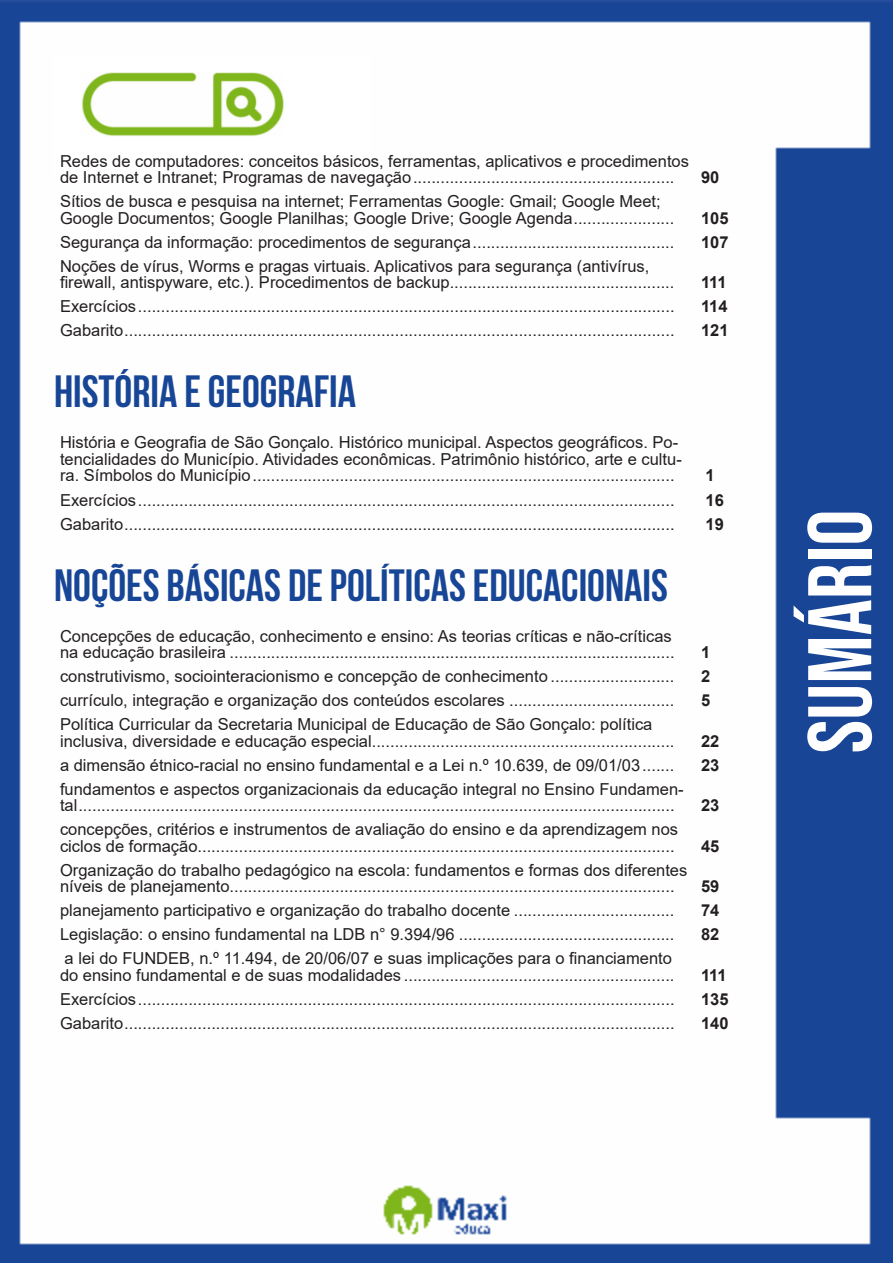
<style>
.page{position:relative;width:893px;height:1263px;background:#fff}
.page>*{position:absolute;margin:0;border:0;box-sizing:border-box;transform-origin:0 0}
.t1{font:90px "Bebas Neue";color:#fff}
.t2{font:700 45px "Bebas Neue";color:#184696}
.ALTERNATIVAS{font:16.5px/16.5px "Arial";color:#231f20}
.INDICE{font:700 16.5px "Arial";color:#231f20}
</style>
<div class="page">
<img style="left:0;top:0;width:893px;height:1263px">
<div style="left:53px;top:55px;width:317px;height:121px;background:#fff"></div>
<img style="left:82px;top:72px;width:201px;height:64px">
<p class="ALTERNATIVAS" style="left:60px;top:153px;width:630px">Redes de computadores: conceitos básicos, ferramentas, aplicativos e procedimentos de Internet e Intranet; Programas de navegação.........................................................</p>
<p class="ALTERNATIVAS" style="left:60px;top:193px;width:616px">Sítios de busca e pesquisa na internet; Ferramentas Google: Gmail; Google Meet;<br>Google Documentos; Google Planilhas; Google Drive; Google Agenda......................</p>
<p class="INDICE" style="left:701px;top:166px;width:20px">90</p>
<p class="INDICE" style="left:701px;top:206px;width:29px">105</p>
<p class="ALTERNATIVAS" style="left:60px;top:234px;width:616px">Segurança da informação: procedimentos de segurança............................................</p>
<p class="INDICE" style="left:701px;top:230px;width:29px">107</p>
<p class="ALTERNATIVAS" style="left:60px;top:258px;width:616px">Noções de vírus, Worms e pragas virtuais. Aplicativos para segurança (antivírus, firewall, antispyware, etc.). Procedimentos de backup.................................................</p>
<p class="INDICE" style="left:701px;top:271px;width:27px">111</p>
<p class="ALTERNATIVAS" style="left:60px;top:298px;width:616px">Exercícios.....................................................................................................................</p>
<p class="INDICE" style="left:701px;top:295px;width:28px">114</p>
<p class="ALTERNATIVAS" style="left:60px;top:322px;width:616px">Gabarito........................................................................................................................</p>
<p class="INDICE" style="left:701px;top:319px;width:29px">121</p>
<p class="t2" style="left:54px;top:367px;width:304px">HISTÓRIA E GEOGRAFIA</p>
<p class="ALTERNATIVAS" style="left:60px;top:434px;width:623px">História e Geografia de São Gonçalo. Histórico municipal. Aspectos geográficos. Po&shy;tencialidades do Município. Atividades econômicas. Patrimônio histórico, arte e cultu&shy;ra. Símbolos do Município............................................................................................</p>
<p class="INDICE" style="left:705px;top:464px;width:11px">1</p>
<p class="ALTERNATIVAS" style="left:60px;top:491px;width:616px">Exercícios.....................................................................................................................</p>
<p class="INDICE" style="left:705px;top:488px;width:20px">16</p>
<p class="ALTERNATIVAS" style="left:60px;top:515px;width:616px">Gabarito........................................................................................................................</p>
<p class="INDICE" style="left:705px;top:512px;width:20px">19</p>
<p class="t2" style="left:54px;top:560px;width:615px">NOÇÕES BÁSICAS DE POLÍTICAS EDUCACIONAIS</p>
<p class="ALTERNATIVAS" style="left:60px;top:627px;width:616px">Concepções de educação, conhecimento e ensino: As teorias críticas e não-críticas na educação brasileira .................................................................................................</p>
<p class="INDICE" style="left:701px;top:641px;width:11px">1</p>
<p class="ALTERNATIVAS" style="left:60px;top:668px;width:616px">construtivismo, sociointeracionismo e concepção de conhecimento ...........................</p>
<p class="INDICE" style="left:701px;top:665px;width:11px">2</p>
<p class="ALTERNATIVAS" style="left:60px;top:692px;width:616px">currículo, integração e organização dos conteúdos escolares ....................................</p>
<p class="INDICE" style="left:701px;top:689px;width:11px">5</p>
<p class="ALTERNATIVAS" style="left:60px;top:716px;width:616px">Política Curricular da Secretaria Municipal de Educação de São Gonçalo: política inclusiva, diversidade e educação especial..................................................................</p>
<p class="INDICE" style="left:701px;top:729px;width:20px">22</p>
<p class="ALTERNATIVAS" style="left:60px;top:756px;width:616px">a dimensão étnico-racial no ensino fundamental e a Lei n.º 10.639, de 09/01/03.......</p>
<p class="INDICE" style="left:701px;top:753px;width:20px">23</p>
<p class="ALTERNATIVAS" style="left:60px;top:780px;width:625px">fundamentos e aspectos organizacionais da educação integral no Ensino Fundamen&shy;tal..................................................................................................................................</p>
<p class="INDICE" style="left:701px;top:794px;width:20px">23</p>
<p class="ALTERNATIVAS" style="left:60px;top:821px;width:620px">concepções, critérios e instrumentos de avaliação do ensino e da aprendizagem nos ciclos de formação........................................................................................................</p>
<p class="ALTERNATIVAS" style="left:60px;top:861px;width:629px">Organização do trabalho pedagógico na escola: fundamentos e formas dos diferentes níveis de planejamento.................................................................................................</p>
<p class="INDICE" style="left:701px;top:834px;width:20px">45</p>
<p class="INDICE" style="left:701px;top:875px;width:20px">59</p>
<p class="ALTERNATIVAS" style="left:60px;top:902px;width:616px">planejamento participativo e organização do trabalho docente ...................................</p>
<p class="INDICE" style="left:701px;top:899px;width:20px">74</p>
<p class="ALTERNATIVAS" style="left:60px;top:926px;width:616px">Legislação: o ensino fundamental na LDB n° 9.394/96 ...............................................</p>
<p class="INDICE" style="left:701px;top:923px;width:20px">82</p>
<p class="ALTERNATIVAS" style="left:60px;top:950px;width:616px">a lei do FUNDEB, n.º 11.494, de 20/06/07 e suas implicações para o financiamento do ensino fundamental e de suas modalidades ...........................................................</p>
<p class="INDICE" style="left:701px;top:963px;width:27px">111</p>
<p class="ALTERNATIVAS" style="left:60px;top:990px;width:616px">Exercícios.....................................................................................................................</p>
<p class="INDICE" style="left:701px;top:987px;width:29px">135</p>
<p class="ALTERNATIVAS" style="left:60px;top:1014px;width:616px">Gabarito........................................................................................................................</p>
<p class="INDICE" style="left:701px;top:1011px;width:29px">140</p>
<h1 class="t1" style="left:789px;top:753px;width:245px;rotate:-90deg">sumário</h1>
</div>
